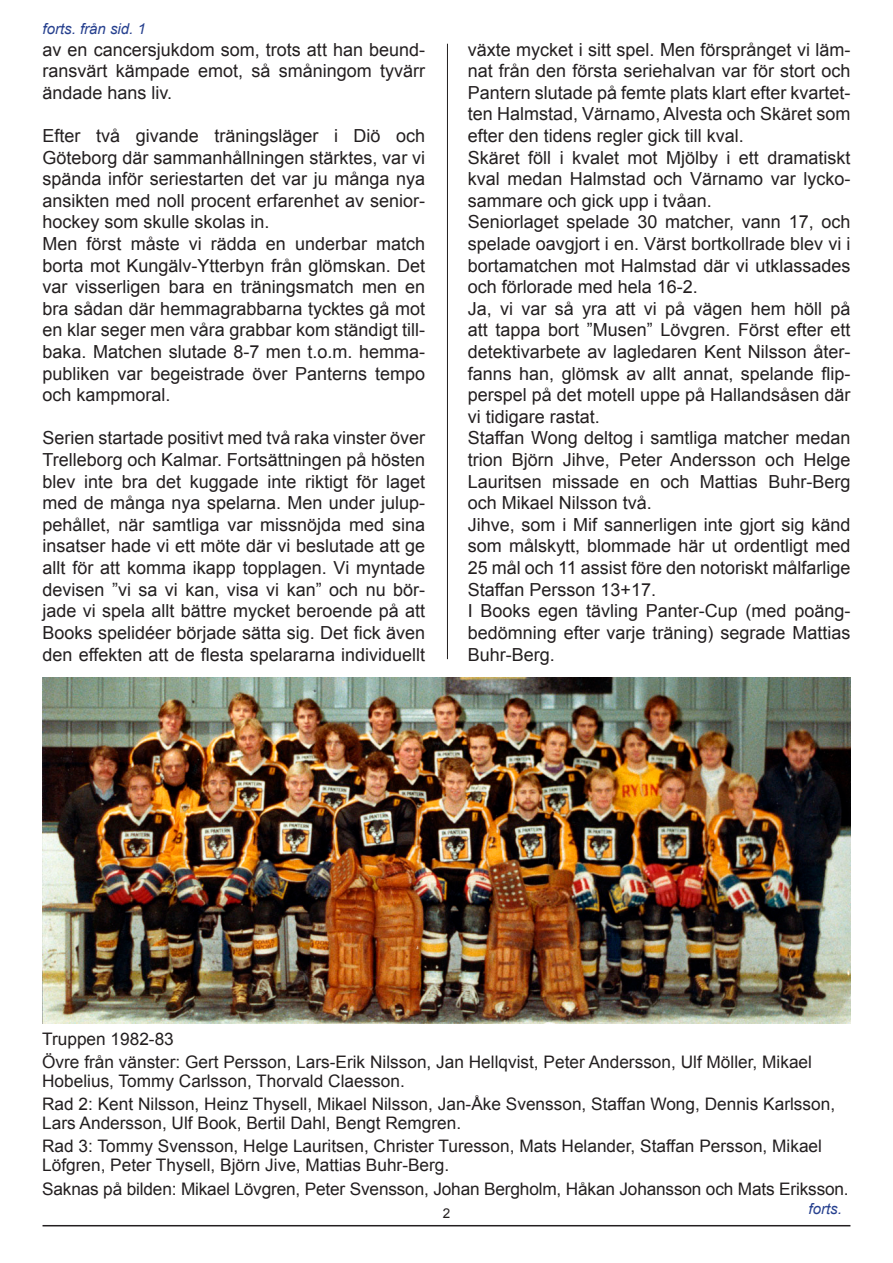
<style>
.page{position:relative;width:893px;height:1263px;background:#fff}
.page>*{position:absolute;margin:0;border:0;box-sizing:border-box;transform-origin:0 0}
.Brödtext{font:18px/21.6px "Arial";color:#231f20;text-align:justify}
.Bildtext_kägel_12_5{font:17.25px/18.8px "Arial";color:#231f20}
.Fortsättning{font:italic 15px "Arial";color:#253f8e}
.t1{font:13.5px "Arial";color:#231f20}
</style>
<div class="page">
<hr style="left:43px;top:1225px;width:807px;height:1px;background:#231f20">
<hr style="left:447px;top:44px;width:1px;height:615px;background:#231f20">
<img style="left:42px;top:677px;width:808px;height:346px">
<p class="Fortsättning" style="left:43px;top:19px;width:105px">forts. från sid. 1</p>
<p class="Brödtext" style="left:43px;top:39px;width:384px">av en cancersjukdom som, trots att han beund&shy;ransvärt kämpade emot, så småningom tyvärr ändade hans liv.</p>
<p class="Brödtext" style="left:43px;top:125px;width:384px">Efter två givande träningsläger i Diö och Göteborg där sammanhållningen stärktes, var vi spända inför seriestarten det var ju många nya ansikten med noll procent erfarenhet av senior&shy;hockey som skulle skolas in.</p>
<p class="Brödtext" style="left:43px;top:233px;width:384px">Men först måste vi rädda en underbar match borta mot Kungälv-Ytterbyn från glömskan. Det var visserligen bara en träningsmatch men en bra sådan där hemmagrabbarna tycktes gå mot en klar seger men våra grabbar kom ständigt till&shy;baka. Matchen slutade 8-7 men t.o.m. hemma&shy;publiken var begeistrade över Panterns tempo och kampmoral.</p>
<p class="Brödtext" style="left:43px;top:427px;width:384px">Serien startade positivt med två raka vinster över Trelleborg och Kalmar. Fortsättningen på hösten blev inte bra det kuggade inte riktigt för laget med de många nya spelarna. Men under julup&shy;pehållet, när samtliga var missnöjda med sina insatser hade vi ett möte där vi beslutade att ge allt för att komma ikapp topplagen. Vi myntade devisen ”vi sa vi kan, visa vi kan” och nu bör&shy;jade vi spela allt bättre mycket beroende på att Books spelidéer började sätta sig. Det fick även den effekten att de flesta spelararna individuellt</p>
<p class="Brödtext" style="left:468px;top:39px;width:384px">växte mycket i sitt spel. Men försprånget vi läm&shy;nat från den första seriehalvan var för stort och Pantern slutade på femte plats klart efter kvartet&shy;ten Halmstad, Värnamo, Alvesta och Skäret som efter den tidens regler gick till kval.</p>
<p class="Brödtext" style="left:468px;top:147px;width:384px">Skäret föll i kvalet mot Mjölby i ett dramatiskt kval medan Halmstad och Värnamo var lycko&shy;sammare och gick upp i tvåan.</p>
<p class="Brödtext" style="left:468px;top:211px;width:384px">Seniorlaget spelade 30 matcher, vann 17, och spelade oavgjort i en. Värst bortkollrade blev vi i bortamatchen mot Halmstad där vi utklassades och förlorade med hela 16-2.</p>
<p class="Brödtext" style="left:468px;top:298px;width:384px">Ja, vi var så yra att vi på vägen hem höll på att tappa bort ”Musen” Lövgren. Först efter ett detektivarbete av lagledaren Kent Nilsson åter&shy;fanns han, glömsk av allt annat, spelande flip&shy;perspel på det motell uppe på Hallandsåsen där vi tidigare rastat.</p>
<p class="Brödtext" style="left:468px;top:427px;width:384px">Staffan Wong deltog i samtliga matcher medan trion Björn Jihve, Peter Andersson och Helge Lauritsen missade en och Mattias Buhr-Berg och Mikael Nilsson två.</p>
<p class="Brödtext" style="left:468px;top:514px;width:384px">Jihve, som i Mif sannerligen inte gjort sig känd som målskytt, blommade här ut ordentligt med 25 mål och 11 assist före den notoriskt målfarlige Staffan Persson 13+17.</p>
<p class="Brödtext" style="left:468px;top:600px;width:384px">I Books egen tävling Panter-Cup (med poäng&shy;bedömning efter varje träning) segrade Mattias Buhr-Berg.</p>
<p class="Bildtext_kägel_12_5" style="left:42px;top:1030px;width:133px">Truppen 1982-83</p>
<p class="Bildtext_kägel_12_5" style="left:42px;top:1053px;width:771px">Övre från vänster: Gert Persson, Lars-Erik Nilsson, Jan Hellqvist, Peter Andersson, Ulf Möller, Mikael<br>Hobelius, Tommy Carlsson, Thorvald Claesson.</p>
<p class="Bildtext_kägel_12_5" style="left:42px;top:1095px;width:794px">Rad 2: Kent Nilsson, Heinz Thysell, Mikael Nilsson, Jan-Åke Svensson, Staffan Wong, Dennis Karlsson,<br>Lars Andersson, Ulf Book, Bertil Dahl, Bengt Remgren.</p>
<p class="Bildtext_kägel_12_5" style="left:42px;top:1137px;width:781px">Rad 3: Tommy Svensson, Helge Lauritsen, Christer Turesson, Mats Helander, Staffan Persson, Mikael<br>Löfgren, Peter Thysell, Björn Jive, Mattias Buhr-Berg.</p>
<p class="Bildtext_kägel_12_5" style="left:42px;top:1180px;width:808px">Saknas på bilden: Mikael Lövgren, Peter Svensson, Johan Bergholm, Håkan Johansson och Mats Eriksson.</p>
<p class="t1" style="left:443px;top:1204px;width:9px">2</p>
<p class="Fortsättning" style="left:808px;top:1199px;width:35px">forts.</p>
</div>
